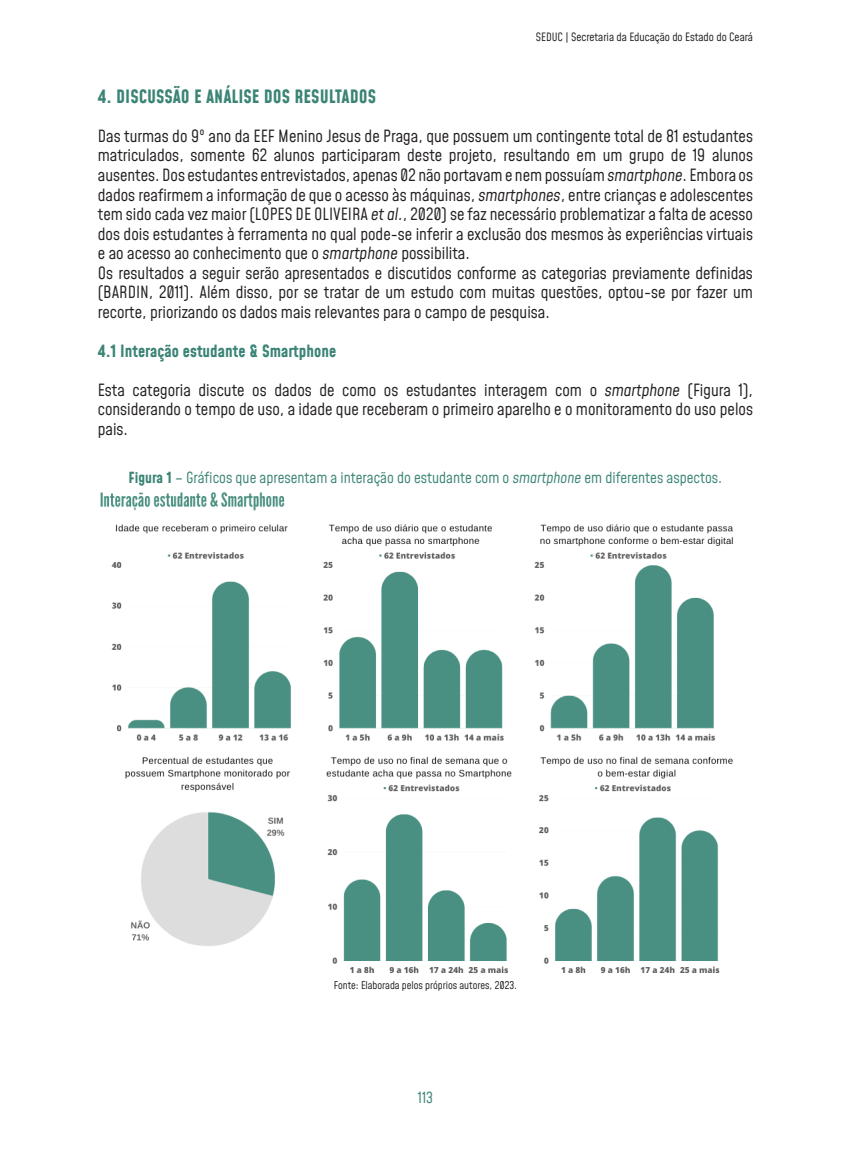
<style>
.page{position:relative;width:851px;height:1149px;background:#fff}
.page>*{position:absolute;margin:0;border:0;box-sizing:border-box;transform-origin:0 0}
.seção_Mohave{font:700 18px "Mohave";color:#3b8476}
.corpo_texto_Mohave{font:16.5px/19.5px "Mohave";color:#231f20;text-align:justify}
.sub_seção_Mohave{font:700 16.5px "Mohave";color:#3b8476}
.figura_header_Mohave{font:15px "Mohave";color:#3b8476}
.t1{font:11.25px "Mohave";color:#231f20}
.figura_fonte_Mohave{font:10.5px "Mohave";color:#231f20}
.s1{font-style:italic}
.s2{font-weight:700}
</style>
<div class="page">
<img style="left:100px;top:492px;width:633px;height:482px">
<p class="t1" style="left:536px;top:29px;width:219px">SEDUC | Secretaria da Educação do Estado do Ceará</p>
<p class="seção_Mohave" style="left:98px;top:85px;width:280px">4. DISCUSSÃO E ANÁLISE DOS RESULTADOS</p>
<p class="corpo_texto_Mohave" style="left:98px;top:127px;width:656px">Das turmas do 9º ano da EEF Menino Jesus de Praga, que possuem um contingente total de 81 estudantes matriculados, somente 62 alunos participaram deste projeto, resultando em um grupo de 19 alunos ausentes. Dos estudantes entrevistados, apenas 02 não portavam e nem possuíam <span class="s1">smartphone</span>. Embora os dados reafirmem a informação de que o acesso às máquinas, <span class="s1">smartphones</span>, entre crianças e adolescentes tem sido cada vez maior (LOPES DE OLIVEIRA <span class="s1">et al.</span>, 2020) se faz necessário problematizar a falta de acesso dos dois estudantes à ferramenta no qual pode-se inferir a exclusão dos mesmos às experiências virtuais e ao acesso ao conhecimento que o <span class="s1">smartphone</span> possibilita.</p>
<p class="corpo_texto_Mohave" style="left:98px;top:264px;width:656px">Os resultados a seguir serão apresentados e discutidos conforme as categorias previamente definidas (BARDIN, 2011). Além disso, por se tratar de um estudo com muitas questões, optou-se por fazer um recorte, priorizando os dados mais relevantes para o campo de pesquisa.</p>
<p class="sub_seção_Mohave" style="left:98px;top:340px;width:240px">4.1 Interação estudante &amp; Smartphone</p>
<p class="corpo_texto_Mohave" style="left:98px;top:381px;width:656px">Esta categoria discute os dados de como os estudantes interagem com o <span class="s1">smartphone</span> (Figura 1), considerando o tempo de uso, a idade que receberam o primeiro aparelho e o monitoramento do uso pelos pais.</p>
<p class="figura_header_Mohave" style="left:129px;top:468px;width:595px"><span class="s2">Figura 1</span> – Gráficos que apresentam a interação do estudante com o <span class="s1">smartphone</span> em diferentes aspectos.</p>
<p class="figura_fonte_Mohave" style="left:333px;top:977px;width:185px">Fonte: Elaborada pelos próprios autores, 2023.</p>
<p class="figura_header_Mohave" style="left:417px;top:1087px;width:17px">113</p>
</div>
